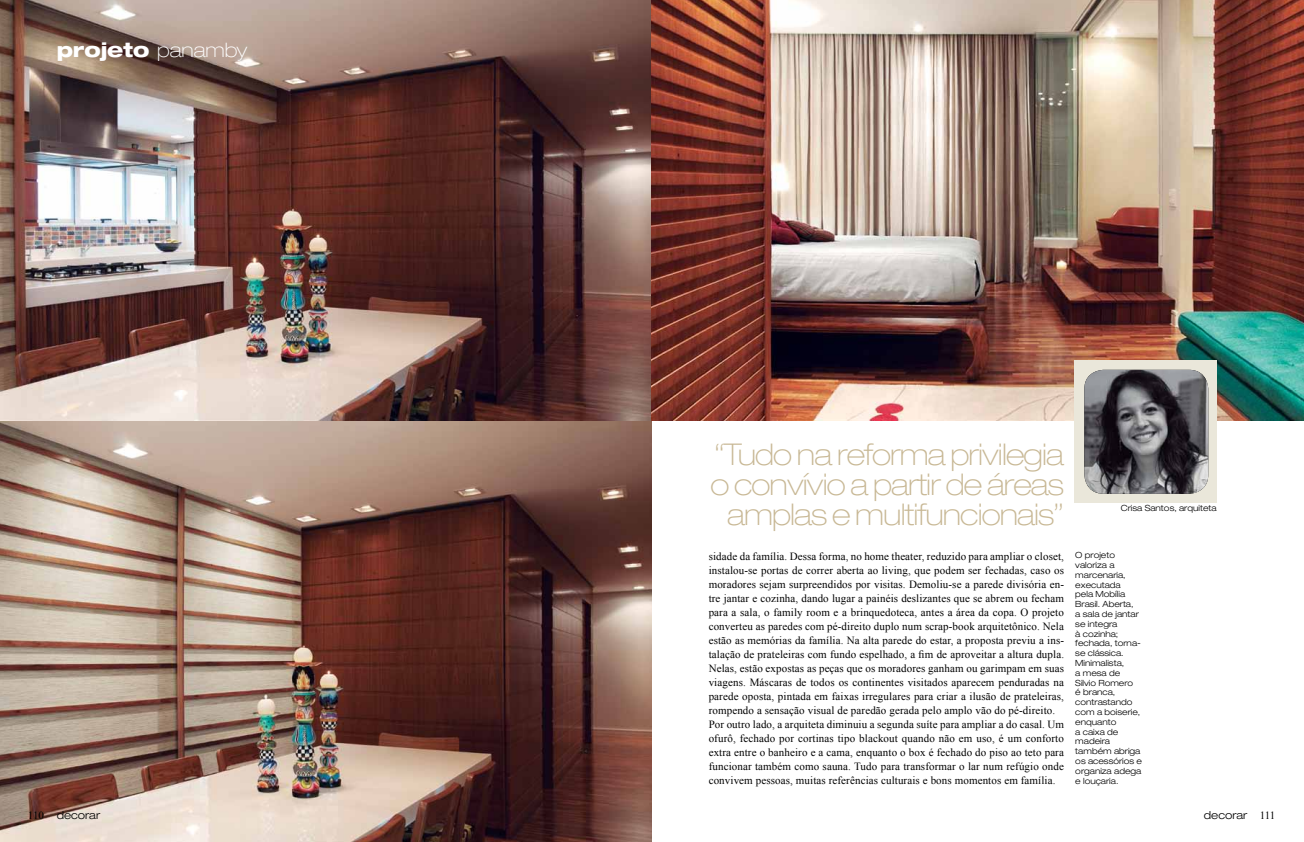
<style>
.page{position:relative;width:1304px;height:842px;background:#fff}
.page>*{position:absolute;margin:0;border:0;box-sizing:border-box;transform-origin:0 0}
.t1{font:100 expanded 30px/30px "Helvetica Neue LT Std";letter-spacing:-.03em;color:#c8b895;text-align:center}
.t2{font:800 expanded 20px "Helvetica Neue LT Std";letter-spacing:-.005em;color:#fff}
.t3{font:11px/14px "Times New Roman";letter-spacing:.01em;color:#000}
.t4{font:300 expanded 11px "Helvetica Neue LT Std";color:#000}
.t5{font:300 expanded 8.5px/9.8px "Helvetica Neue LT Std";color:#000}
.s1{font-weight:100}
.s2{font-family:"Times New Roman";font-weight:400;font-stretch:normal}
</style>
<div class="page">
<img style="left:0;top:0;width:652px;height:842px">
<img style="left:652px;top:0;width:652px;height:420px">
<div style="left:1075px;top:360px;width:142px;height:142px;background:#eae7da"></div>
<img style="left:1084px;top:370px;width:124px;height:124px">
<h2 class="t2" style="left:57px;top:37px;width:192px">projeto <span class="s1">panamby</span></h2>
<h1 class="t1" style="left:710px;top:439px;width:355px">“Tudo na reforma privilegia o convívio a partir de áreas amplas e multifuncionais”</h1>
<p class="t3" style="left:709px;top:549px;width:357px">sidade da família. Dessa forma, no home theater, reduzido para ampliar o closet, instalou-se portas de correr aberta ao living, que podem ser fechadas, caso os moradores sejam surpreendidos por visitas. Demoliu-se a parede divisória en&shy;tre jantar e cozinha, dando lugar a painéis deslizantes que se abrem ou fecham para a sala, o family room e a brinquedoteca, antes a área da copa. O projeto converteu as paredes com pé-direito duplo num scrap-book arquitetônico. Nela estão as memórias da família. Na alta parede do estar, a proposta previu a ins&shy;talação de prateleiras com fundo espelhado, a fim de aproveitar a altura dupla.<br>Nelas, estão expostas as peças que os moradores ganham ou garimpam em suas viagens. Máscaras de todos os continentes visitados aparecem penduradas na parede oposta, pintada em faixas irregulares para criar a ilusão de prateleiras, rompendo a sensação visual de paredão gerada pelo amplo vão do pé-direito.<br>Por outro lado, a arquiteta diminuiu a segunda suíte para ampliar a do casal. Um ofurô, fechado por cortinas tipo blackout quando não em uso, é um conforto extra entre o banheiro e a cama, enquanto o box é fechado do piso ao teto para funcionar também como sauna. Tudo para transformar o lar num refúgio onde convivem pessoas, muitas referências culturais e bons momentos em família.</p>
<p class="t5" style="left:1121px;top:503px;width:97px">Crisa Santos, arquiteta</p>
<p class="t5" style="left:1075px;top:550px;width:68px">O projeto valoriza a marcenaria, executada<br>pela Mobília<br>Brasil. Aberta,<br>a sala de jantar se integra<br>à cozinha; fechada, torna&shy;se clássica.<br>Minimalista,<br>a mesa de<br>Silvio Romero<br>é branca, contrastando com a boiserie, enquanto<br>a caixa de madeira também abriga os acessórios e organiza adega e louçaria.</p>
<p class="t4" style="left:28px;top:809px;width:74px"><span class="s2">110</span> decorar</p>
<p class="t4" style="left:1204px;top:809px;width:73px">decorar <span class="s2">111</span></p>
</div>
